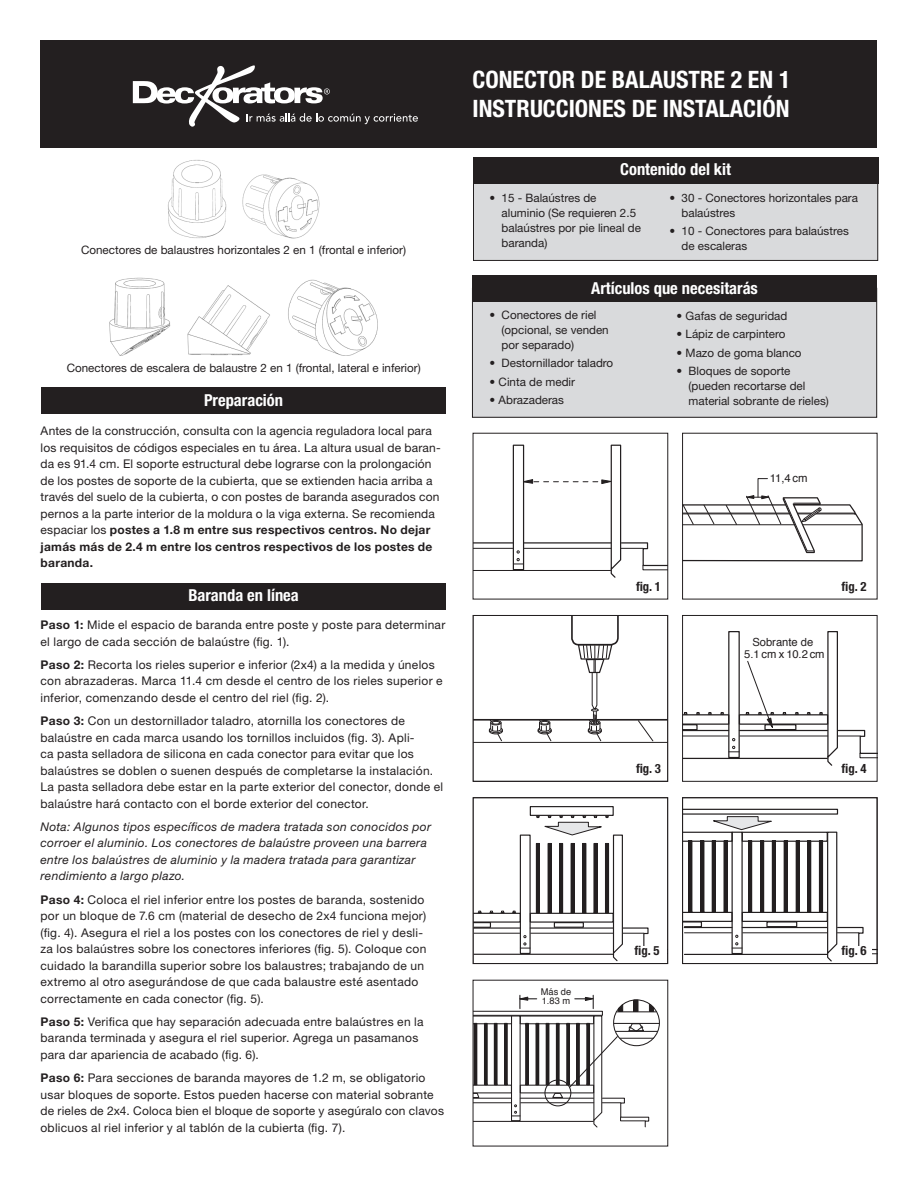
<style>
.page{position:relative;width:918px;height:1188px;background:#fff}
.page>*{position:absolute;margin:0;border:0;box-sizing:border-box;transform-origin:0 0}
.Coverpage_Header{font:700 condensed 24px "Helvetica Neue LT Std";color:#fff}
.t1{font:700 condensed 16.5px "Helvetica Neue LT Std";color:#fff}
.Figure{font:700 condensed 12.75px "Helvetica Neue LT Std";color:#231f20}
.Body_Copy{font:12px/16.5px "Helvetica Neue LT Std";letter-spacing:.02em;color:#231f20}
.Body_Copy-2{font:italic 12px/16.5px "Helvetica Neue LT Std";letter-spacing:.03em;color:#231f20}
.Component_Tools_List{font:11.55px/15px "Helvetica Neue LT Std";color:#231f20}
.t2{font:11.4px "Helvetica";color:#231f20}
.t3{font:11.25px/12.5px "Helvetica";color:#231f20;text-align:center}
.t4{font:9.3px/9.3px "Helvetica";color:#231f20}
.s1{font-weight:700}
</style>
<div class="page">
<div style="left:40px;top:40px;width:837px;height:108px;background:#231f20"></div>
<div style="left:41px;top:583px;width:405px;height:26px;background:#231f20"></div>
<div style="left:473px;top:169px;width:405px;height:91px;background:#d9dadc"></div>
<div style="left:473px;top:168px;width:405px;height:93px;border:1px solid #231f20"></div>
<div style="left:473px;top:157px;width:405px;height:27px;background:#231f20"></div>
<div style="left:41px;top:387px;width:405px;height:27px;background:#231f20"></div>
<div style="left:472px;top:288px;width:405px;height:129px;background:#d9dadc"></div>
<div style="left:472px;top:288px;width:405px;height:130px;border:1px solid #231f20"></div>
<div style="left:472px;top:275px;width:405px;height:27px;background:#231f20"></div>
<hr style="left:473px;top:542px;width:40px;height:2px;background:#231f20">
<hr style="left:473px;top:548px;width:40px;height:1px;background:#231f20">
<hr style="left:473px;top:570px;width:138px;height:1px;background:#231f20">
<svg style="left:513px;top:444px;width:153px;height:134px"></svg>
<svg style="left:475px;top:617px;width:191px;height:126px"></svg>
<div style="left:473px;top:615px;width:195px;height:167px;border:1px solid #231f20"></div>
<div style="left:530px;top:913px;width:84px;height:10px;border:1px solid #231f20"></div>
<div style="left:520px;top:835px;width:11px;height:119px;border:1px solid #231f20"></div>
<hr style="left:474px;top:927px;width:46px;height:2px;background:#231f20">
<hr style="left:530px;top:927px;width:83px;height:2px;background:#231f20">
<hr style="left:474px;top:933px;width:46px;height:1px;background:#231f20">
<hr style="left:531px;top:933px;width:82px;height:1px;background:#231f20">
<hr style="left:474px;top:954px;width:139px;height:1px;background:#231f20">
<svg style="left:520px;top:935px;width:10px;height:14px"></svg>
<div style="left:530px;top:806px;width:84px;height:10px;border:1px solid #231f20"></div>
<svg style="left:536px;top:816px;width:113px;height:146px"></svg>
<div style="left:554px;top:922px;width:30px;height:6px;border:1px solid #231f20"></div>
<svg style="left:475px;top:911px;width:46px;height:17px"></svg>
<div style="left:536px;top:843px;width:4px;height:70px;border:1px solid #231f20"></div>
<div style="left:548px;top:843px;width:3px;height:70px;border:1px solid #231f20"></div>
<div style="left:559px;top:843px;width:4px;height:70px;border:1px solid #231f20"></div>
<div style="left:571px;top:843px;width:3px;height:70px;border:1px solid #231f20"></div>
<div style="left:583px;top:843px;width:3px;height:70px;border:1px solid #231f20"></div>
<div style="left:594px;top:843px;width:3px;height:70px;border:1px solid #231f20"></div>
<div style="left:605px;top:843px;width:4px;height:70px;border:1px solid #231f20"></div>
<div style="left:473px;top:797px;width:195px;height:167px;border:1px solid #231f20"></div>
<svg style="left:684px;top:478px;width:179px;height:84px"></svg>
<div style="left:739px;top:714px;width:89px;height:11px;border:1px solid #231f20"></div>
<div style="left:728px;top:631px;width:12px;height:127px;border:1px solid #231f20"></div>
<hr style="left:739px;top:730px;width:88px;height:1px;background:#231f20">
<hr style="left:683px;top:736px;width:45px;height:1px;background:#231f20">
<hr style="left:740px;top:736px;width:88px;height:1px;background:#231f20">
<hr style="left:683px;top:758px;width:144px;height:1px;background:#231f20">
<svg style="left:729px;top:738px;width:10px;height:15px"></svg>
<svg style="left:795px;top:712px;width:4px;height:3px"></svg>
<svg style="left:819px;top:631px;width:57px;height:135px"></svg>
<div style="left:764px;top:724px;width:32px;height:6px;border:1px solid #231f20"></div>
<svg style="left:684px;top:712px;width:46px;height:19px"></svg>
<svg style="left:746px;top:661px;width:28px;height:67px"></svg>
<div style="left:682px;top:615px;width:196px;height:167px;border:1px solid #231f20"></div>
<svg style="left:685px;top:808px;width:190px;height:154px"></svg>
<div style="left:682px;top:797px;width:196px;height:167px;border:1px solid #231f20"></div>
<hr style="left:614px;top:1023px;width:45px;height:1px;background:#231f20">
<hr style="left:617px;top:1011px;width:39px;height:1px;background:#231f20">
<hr style="left:616px;top:1031px;width:42px;height:1px;background:#231f20">
<svg style="left:475px;top:995px;width:179px;height:133px"></svg>
<div style="left:473px;top:980px;width:195px;height:166px;border:1px solid #231f20"></div>
<div style="left:842px;top:764px;width:29px;height:15px;background:#fff"></div>
<div style="left:635px;top:946px;width:32px;height:15px;background:#fff"></div>
<div style="left:842px;top:946px;width:29px;height:15px;background:#fff"></div>
<img style="left:288px;top:279px;width:90px;height:77px">
<img style="left:187px;top:285px;width:83px;height:70px">
<img style="left:109px;top:277px;width:62px;height:79px">
<img style="left:242px;top:174px;width:78px;height:64px">
<img style="left:168px;top:160px;width:59px;height:78px">
<svg style="left:133px;top:65px;width:285px;height:62px"></svg>
<p class="Component_Tools_List" style="left:81px;top:242px;width:326px">Conectores de balaustres horizontales 2 en 1 (frontal e inferior)</p>
<p class="Component_Tools_List" style="left:67px;top:360px;width:355px">Conectores de escalera de balaustre 2 en 1 (frontal, lateral e inferior)</p>
<p class="t1" style="left:204px;top:390px;width:81px">Preparación</p>
<p class="Body_Copy" style="left:41px;top:423px;width:402px">Antes de la construcción, consulta con la agencia reguladora local para los requisitos de códigos especiales en tu área. La altura usual de baran&shy;da es 91.4 cm. El soporte estructural debe lograrse con la prolongación de los postes de soporte de la cubierta, que se extienden hacia arriba a través del suelo de la cubierta, o con postes de baranda asegurados con pernos a la parte interior de la moldura o la viga externa. Se recomienda espaciar los <span class="s1">postes a 1.8 m entre sus respectivos centros. No dejar jamás más de 2.4 m entre los centros respectivos de los postes de baranda.</span></p>
<p class="t1" style="left:188px;top:586px;width:112px">Baranda en línea</p>
<p class="Body_Copy" style="left:40px;top:616px;width:406px"><span class="s1">Paso 1:</span> Mide el espacio de baranda entre poste y poste para determinar el largo de cada sección de balaústre (fig. 1).</p>
<p class="Body_Copy" style="left:40px;top:656px;width:404px"><span class="s1">Paso 2:</span> Recorta los rieles superior e inferior (2x4) a la medida y únelos con abrazaderas. Marca 11.4 cm desde el centro de los rieles superior e inferior, comenzando desde el centro del riel (fig. 2).</p>
<p class="Body_Copy" style="left:40px;top:712px;width:404px"><span class="s1">Paso 3:</span> Con un destornillador taladro, atornilla los conectores de balaústre en cada marca usando los tornillos incluidos (fig. 3). Apli-<br>ca pasta selladora de silicona en cada conector para evitar que los balaústres se doblen o suenen después de completarse la instalación.<br>La pasta selladora debe estar en la parte exterior del conector, donde el balaústre hará contacto con el borde exterior del conector.</p>
<p class="Body_Copy-2" style="left:40px;top:818px;width:392px">Nota: Algunos tipos específicos de madera tratada son conocidos por corroer el aluminio. Los conectores de balaústre proveen una barrera entre los balaústres de aluminio y la madera tratada para garantizar rendimiento a largo plazo.</p>
<p class="Body_Copy" style="left:40px;top:891px;width:387px"><span class="s1">Paso 4:</span> Coloca el riel inferior entre los postes de baranda, sostenido por un bloque de 7.6 cm (material de desecho de 2x4 funciona mejor) (fig. 4). Asegura el riel a los postes con los conectores de riel y desli&shy;za los balaústres sobre los conectores inferiores (fig. 5). Coloque con cuidado la barandilla superior sobre los balaustres; trabajando de un extremo al otro asegurándose de que cada balaustre esté asentado correctamente en cada conector (fig. 5).</p>
<p class="Body_Copy" style="left:40px;top:1013px;width:385px"><span class="s1">Paso 5:</span> Verifica que hay separación adecuada entre balaústres en la baranda terminada y asegura el riel superior. Agrega un pasamanos para dar apariencia de acabado (fig. 6).</p>
<p class="Body_Copy" style="left:40px;top:1069px;width:405px"><span class="s1">Paso 6:</span> Para secciones de baranda mayores de 1.2 m, se obligatorio usar bloques de soporte. Estos pueden hacerse con material sobrante de rieles de 2x4. Coloca bien el bloque de soporte y asegúralo con clavos oblicuos al riel inferior y al tablón de la cubierta (fig. 7).</p>
<p class="Coverpage_Header" style="left:472px;top:65px;width:320px">CONECTOR DE BALAUSTRE 2 EN 1</p>
<p class="Coverpage_Header" style="left:472px;top:94px;width:318px">INSTRUCCIONES DE INSTALACIÓN</p>
<p class="t1" style="left:620px;top:160px;width:112px">Contenido del kit</p>
<p class="Component_Tools_List" style="left:490px;top:190px;width:108px">• 15 - Balaústres de</p>
<p class="Component_Tools_List" style="left:502px;top:205px;width:141px">aluminio (Se requieren 2.5 balaústres por pie lineal de baranda)</p>
<p class="Component_Tools_List" style="left:682px;top:191px;width:178px;text-indent:-12px">• 30 - Conectores horizontales para balaústres</p>
<p class="Component_Tools_List" style="left:682px;top:224px;width:169px;text-indent:-12px">• 10 - Conectores para balaústres de escaleras</p>
<p class="t1" style="left:591px;top:278px;width:168px">Artículos que necesitarás</p>
<p class="Component_Tools_List" style="left:502px;top:307px;width:109px;text-indent:-12px">• Conectores de riel (opcional, se venden por separado)</p>
<p class="Component_Tools_List" style="left:490px;top:356px;width:125px">• Destornillador taladro</p>
<p class="Component_Tools_List" style="left:490px;top:374px;width:87px">• Cinta de medir</p>
<p class="Component_Tools_List" style="left:490px;top:393px;width:76px">• Abrazaderas</p>
<p class="Component_Tools_List" style="left:677px;top:308px;width:112px">• Gafas de seguridad</p>
<p class="Component_Tools_List" style="left:677px;top:327px;width:110px">• Lápiz de carpintero</p>
<p class="Component_Tools_List" style="left:677px;top:345px;width:127px">• Mazo de goma blanco</p>
<p class="Component_Tools_List" style="left:689px;top:364px;width:142px;text-indent:-12px">• Bloques de soporte (pueden recortarse del material sobrante de rieles)</p>
<p class="t2" style="left:770px;top:469px;width:39px">11,4 cm</p>
<p class="Figure" style="left:636px;top:579px;width:26px">fig. 1</p>
<p class="t3" style="left:744px;top:636px;width:82px">Sobrante de<br>5.1 cm x 10.2 cm</p>
<p class="Figure" style="left:842px;top:579px;width:26px">fig. 2</p>
<p class="Figure" style="left:636px;top:761px;width:26px">fig. 3</p>
<p class="Figure" style="left:842px;top:761px;width:26px">fig. 4</p>
<p class="t4" style="left:541px;top:987px;width:32px">Más de<br>1.83 m</p>
<p class="Figure" style="left:635px;top:943px;width:26px">fig. 5</p>
<p class="Figure" style="left:842px;top:943px;width:26px">fig. 6</p>
</div>
